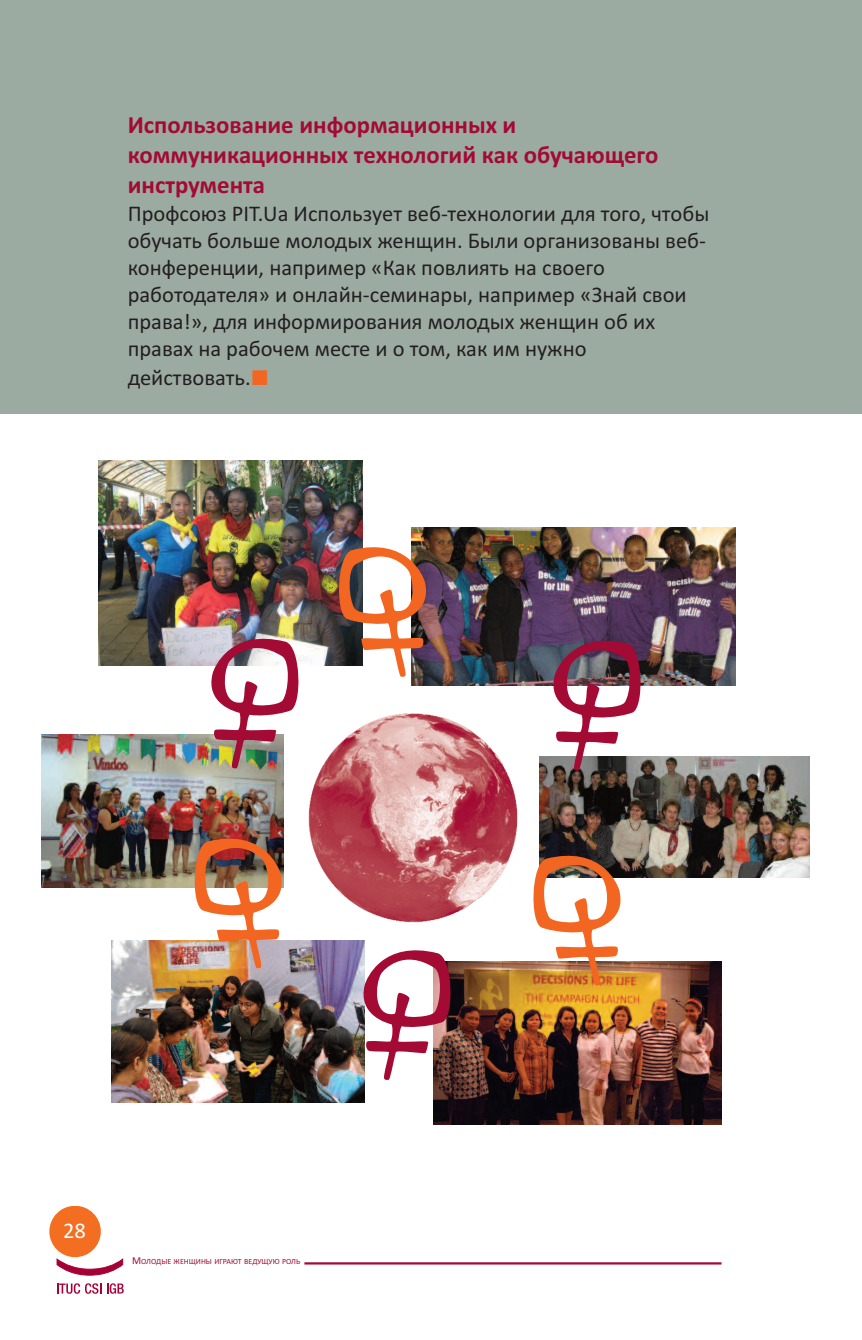
<style>
.page{position:relative;width:862px;height:1340px;background:#fff}
.page>*{position:absolute;margin:0;border:0;box-sizing:border-box;transform-origin:0 0}
.t1{font:162px "Klunder Script Kreatures";color:#f36621}
.t2{font:700 24.75px/29.7px "Calibri";color:#a30a34}
.t3{font:22.5px/27.2px "Calibri";color:#231f20}
.t4{font:22.5px "Calibri";color:#fff}
.t5{font:7.88px "Calibri";color:#a30a34}
.s1{font-size:10.58px}
</style>
<div class="page">
<img style="left:308px;top:713px;width:210px;height:210px">
<div style="left:0;top:0;width:861px;height:413px;background:#9caba1"></div>
<img style="left:98px;top:460px;width:265px;height:205px">
<img style="left:411px;top:528px;width:324px;height:157px">
<img style="left:41px;top:735px;width:242px;height:152px">
<img style="left:433px;top:961px;width:288px;height:163px">
<img style="left:112px;top:940px;width:252px;height:162px">
<img style="left:539px;top:756px;width:270px;height:121px">
<svg style="left:56px;top:1257px;width:68px;height:19px"></svg>
<div style="left:49px;top:1205px;width:52px;height:52px;background:#f36e21;border-radius:50%"></div>
<svg style="left:57px;top:1283px;width:44px;height:10px"></svg>
<svg style="left:107px;top:1283px;width:17px;height:10px"></svg>
<hr style="left:304px;top:1262px;width:417px;height:2px;background:#a30a34">
<img style="left:204px;top:628px;width:98px;height:141px">
<svg style="left:356px;top:940px;width:98px;height:140px"></svg>
<svg style="left:546px;top:630px;width:98px;height:141px"></svg>
<p class="t2" style="left:128px;top:110px;width:532px">Использование информационных и коммуникационных технологий как обучающего инструмента</p>
<p class="t3" style="left:128px;top:199px;width:582px">Профсоюз PIT.Ua Использует веб-технологии для того, чтобы обучать больше молодых женщин. Были организованы веб&shy;конференции, например «Как повлиять на своего работодателя» и онлайн-семинары, например «Знай свои права!», для информирования молодых женщин об их правах на рабочем месте и о том, как им нужно действовать.</p>
<h1 class="t1" style="left:325px;top:523px;width:121px">$</h1>
<h1 class="t1" style="left:181px;top:814px;width:121px">$</h1>
<h1 class="t1" style="left:520px;top:831px;width:121px">$</h1>
<p class="t4" style="left:63px;top:1216px;width:24px">28</p>
<p class="t5" style="left:132px;top:1257px;width:169px"><span class="s1">М</span>ОЛОДЫЕ ЖЕНЩИНЫ ИГРАЮТ ВЕДУЩУЮ РОЛЬ</p>
</div>
